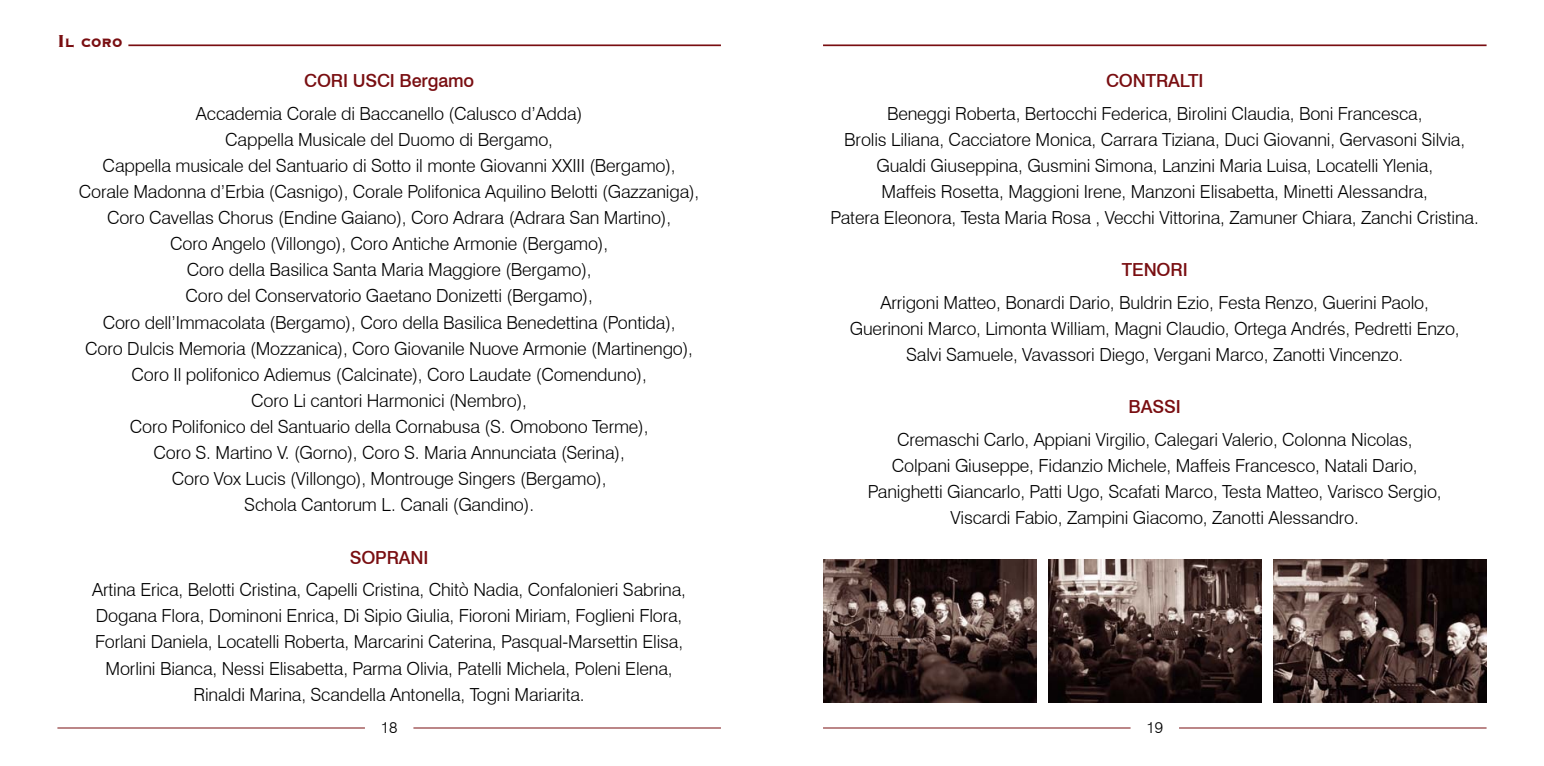
<style>
.page{position:relative;width:1544px;height:766px;background:#fff}
.page>*{position:absolute;margin:0;border:0;box-sizing:border-box;transform-origin:0 0}
.t1{font:300 18px/26.1px "Swiss 721 BT";letter-spacing:-.01em;color:#000;text-align:center}
.t2{font:500 18px "Swiss 721 BT";letter-spacing:-.01em;color:#790e11}
.t3{font:800 15.75px "Copperplate Gothic BT";color:#790e11;scale:.93 1}
.t4{font:300 15.75px "Swiss 721 BT";color:#000}
.s1{font-size:22.5px}
</style>
<div class="page">
<hr style="left:128px;top:44px;width:593px;height:2px;background:#790e11">
<hr style="left:823px;top:44px;width:663px;height:2px;background:#790e11">
<img style="left:823px;top:559px;width:213px;height:143px">
<img style="left:1273px;top:559px;width:213px;height:143px">
<img style="left:1048px;top:559px;width:213px;height:143px">
<hr style="left:1179px;top:727px;width:307px;height:1px;background:#790e11">
<hr style="left:823px;top:727px;width:307px;height:1px;background:#790e11">
<hr style="left:413px;top:727px;width:308px;height:1px;background:#790e11">
<hr style="left:57px;top:727px;width:308px;height:1px;background:#790e11">
<p class="t3" style="left:57px;top:34px;width:71px"><span class="s1">I</span> l coro</p>
<p class="t2" style="left:304px;top:70px;width:171px">CORI USCI Bergamo</p>
<p class="t1" style="left:79px;top:100px;width:622px">Accademia Corale di Baccanello (Calusco d’Adda)<br>Cappella Musicale del Duomo di Bergamo,<br>Cappella musicale del Santuario di Sotto il monte Giovanni XXIII (Bergamo), Corale Madonna d’Erbia (Casnigo), Corale Polifonica Aquilino Belotti (Gazzaniga), Coro Cavellas Chorus (Endine Gaiano), Coro Adrara (Adrara San Martino),<br>Coro Angelo (Villongo), Coro Antiche Armonie (Bergamo),<br>Coro della Basilica Santa Maria Maggiore (Bergamo),<br>Coro del Conservatorio Gaetano Donizetti (Bergamo),<br>Coro dell’Immacolata (Bergamo), Coro della Basilica Benedettina (Pontida),<br>Coro Dulcis Memoria (Mozzanica), Coro Giovanile Nuove Armonie (Martinengo), Coro Il polifonico Adiemus (Calcinate), Coro Laudate (Comenduno),<br>Coro Li cantori Harmonici (Nembro),<br>Coro Polifonico del Santuario della Cornabusa (S. Omobono Terme),<br>Coro S. Martino V. (Gorno), Coro S. Maria Annunciata (Serina),<br>Coro Vox Lucis (Villongo), Montrouge Singers (Bergamo),<br>Schola Cantorum L. Canali (Gandino).</p>
<p class="t2" style="left:350px;top:546px;width:80px">SOPRANI</p>
<p class="t1" style="left:92px;top:576px;width:595px">Artina Erica, Belotti Cristina, Capelli Cristina, Chitò Nadia, Confalonieri Sabrina, Dogana Flora, Dominoni Enrica, Di Sipio Giulia, Fioroni Miriam, Foglieni Flora, Forlani Daniela, Locatelli Roberta, Marcarini Caterina, Pasqual-Marsettin Elisa, Morlini Bianca, Nessi Elisabetta, Parma Olivia, Patelli Michela, Poleni Elena, Rinaldi Marina, Scandella Antonella, Togni Mariarita.</p>
<p class="t2" style="left:1106px;top:70px;width:99px">CONTRALTI</p>
<p class="t1" style="left:830px;top:100px;width:650px">Beneggi Roberta, Bertocchi Federica, Birolini Claudia, Boni Francesca,<br>Brolis Liliana, Cacciatore Monica, Carrara Tiziana, Duci Giovanni, Gervasoni Silvia, Gualdi Giuseppina, Gusmini Simona, Lanzini Maria Luisa, Locatelli Ylenia,<br>Maffeis Rosetta, Maggioni Irene, Manzoni Elisabetta, Minetti Alessandra,<br>Patera Eleonora, Testa Maria Rosa , Vecchi Vittorina, Zamuner Chiara, Zanchi Cristina.</p>
<p class="t2" style="left:1122px;top:259px;width:67px">TENORI</p>
<p class="t1" style="left:849px;top:289px;width:611px">Arrigoni Matteo, Bonardi Dario, Buldrin Ezio, Festa Renzo, Guerini Paolo,<br>Guerinoni Marco, Limonta William, Magni Claudio, Ortega Andrés, Pedretti Enzo,<br>Salvi Samuele, Vavassori Diego, Vergani Marco, Zanotti Vincenzo.</p>
<p class="t2" style="left:1128px;top:396px;width:54px">BASSI</p>
<p class="t1" style="left:867px;top:426px;width:575px">Cremaschi Carlo, Appiani Virgilio, Calegari Valerio, Colonna Nicolas, Colpani Giuseppe, Fidanzio Michele, Maffeis Francesco, Natali Dario, Panighetti Giancarlo, Patti Ugo, Scafati Marco, Testa Matteo, Varisco Sergio, Viscardi Fabio, Zampini Giacomo, Zanotti Alessandro.</p>
<p class="t4" style="left:381px;top:718px;width:18px">18</p>
<p class="t4" style="left:1146px;top:718px;width:18px">19</p>
</div>
